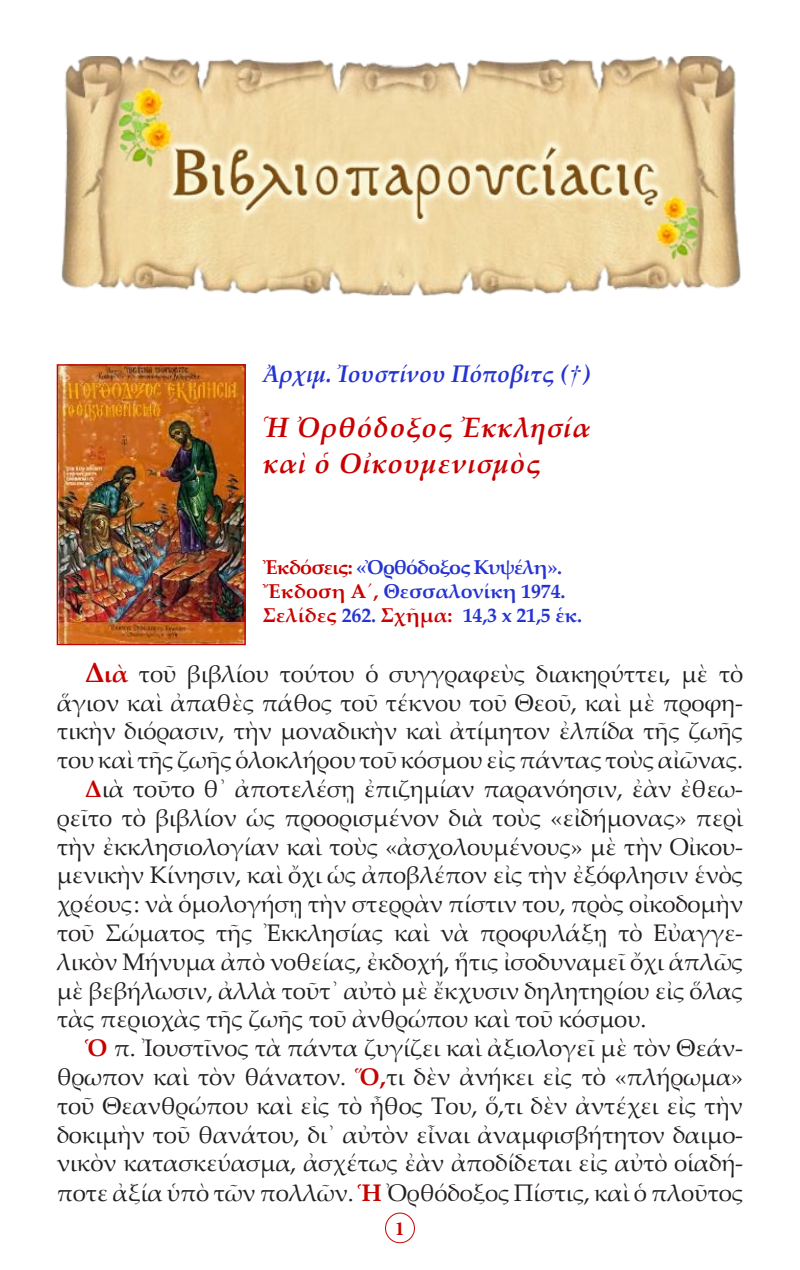
<style>
.page{position:relative;width:800px;height:1270px;background:#fff}
.page>*{position:absolute;margin:0;border:0;box-sizing:border-box;transform-origin:0 0}
.t1{font:italic 700 28px "Palatino Linotype";letter-spacing:.03em;color:#c80000}
.t2{font:24px/28.8px "Palatino Linotype";letter-spacing:-.01em;color:#231f20;text-align:justify}
.t3{font:italic 700 24px "Palatino Linotype";color:#2534d0}
.t4{font:700 20px "Palatino Linotype";letter-spacing:.01em;color:#2534d0}
.t5{font:700 20px "Palatino Linotype";letter-spacing:-.04em;color:#2534d0}
.t6{font:700 20px "Palatino Linotype";letter-spacing:-.01em;color:#2534d0}
.t7{font:700 20px "Minion Pro";color:#c80000}
.s1{font-family:"CTOS New Times Italic Test 1";font-weight:400;font-style:normal}
.s2{color:#c80000}
.s3{font-weight:700;font-size:28px;color:#c80000}
.s4{font-weight:700;color:#c80000}
</style>
<div class="page">
<div style="left:385px;top:1213px;width:30px;height:30px;border:1px solid #c80000;border-radius:50%"></div>
<img style="left:61px;top:57px;width:680px;height:239px">
<img style="left:59px;top:366px;width:185px;height:277px">
<div style="left:57px;top:364px;width:189px;height:281px;border:1px solid #c80000"></div>
<p class="t3" style="left:263px;top:357px;width:330px">Ἀρχιμ. Ἰουστίνου Πόποβιτς (<span class="s1">†</span> )</p>
<p class="t1" style="left:263px;top:408px;width:329px">Ἡ Ὀρθόδοξος Ἐκκλησία</p>
<p class="t1" style="left:263px;top:444px;width:279px">καὶ ὁ Οἰκουμενισμὸς</p>
<p class="t5" style="left:263px;top:553px;width:301px"><span class="s2">Ἐκδόσεις:</span> «Ὀρθόδοξος Κυψέλη».</p>
<p class="t6" style="left:263px;top:577px;width:304px"><span class="s2">Ἔκδοση Α´,</span> Θεσσαλονίκη 1974.</p>
<p class="t4" style="left:263px;top:601px;width:321px"><span class="s2">Σελίδες</span> 262. <span class="s2">Σχῆμα:</span> 14,3 x 21,5 ἑκ.</p>
<p class="t2" style="left:57px;top:658px;width:688px;text-indent:28px"><span class="s3">Δ</span><span class="s4">ιὰ</span> τοῦ βιβλίου τούτου ὁ συγγραφεὺς διακηρύττει, μὲ τὸ ἅγιον καὶ ἀπαθὲς πάθος τοῦ τέκνου τοῦ Θεοῦ, καὶ μὲ προφη&shy;τικὴν διόρασιν, τὴν μοναδικὴν καὶ ἀτίμητον ἐλπίδα τῆς ζωῆς του καὶ τῆς ζωῆς ὁλοκλήρου τοῦ κόσμου εἰς πάντας τοὺς αἰῶνας.</p>
<p class="t2" style="left:57px;top:774px;width:688px;text-indent:28px"><span class="s4">Δ</span>ιὰ τοῦτο θ᾿ ἀποτελέσῃ ἐπιζημίαν παρανόησιν, ἐὰν ἐθεω&shy;ρεῖτο τὸ βιβλίον ὡς προορισμένον διὰ τοὺς «εἰδήμονας» περὶ τὴν ἐκκλησιολογίαν καὶ τοὺς «ἀσχολουμένους» μὲ τὴν Οἰκου&shy;μενικὴν Κίνησιν, καὶ ὄχι ὡς ἀποβλέπον εἰς τὴν ἐξόφλησιν ἑνὸς χρέους: νὰ ὁμολογήσῃ τὴν στερρὰν πίστιν του, πρὸς οἰκοδομὴν τοῦ Σώματος τῆς Ἐκκλησίας καὶ νὰ προφυλάξῃ τὸ Εὐαγγε&shy;λικὸν Mήνυμα ἀπὸ νοθείας, ἐκδοχή, ἥτις ἰσοδυναμεῖ ὄχι ἁπλῶς μὲ βεβήλωσιν, ἀλλὰ τοῦτ᾿ αὐτὸ μὲ ἔκχυσιν δηλητηρίου εἰς ὅλας τὰς περιοχὰς τῆς ζωῆς τοῦ ἀνθρώπου καὶ τοῦ κόσμου.</p>
<p class="t2" style="left:57px;top:1033px;width:688px;text-indent:28px"><span class="s4">Ὁ</span> π. Ἰουστῖνος τὰ πάντα ζυγίζει καὶ ἀξιολογεῖ μὲ τὸν Θεάν&shy;θρωπον καὶ τὸν θάνατον. <span class="s4">Ὅ,</span>τι δὲν ἀνήκει εἰς τὸ «πλήρωμα» τοῦ Θεανθρώπου καὶ εἰς τὸ ἦθος Του, ὅ,τι δὲν ἀντέχει εἰς τὴν δοκιμὴν τοῦ θανάτου, δι᾿ αὐτὸν εἶναι ἀναμφισβήτητον δαιμο&shy;νικὸν κατασκεύασμα, ἀσχέτως ἐὰν ἀποδίδεται εἰς αὐτὸ οἱαδή&shy;ποτε ἀξία ὑπὸ τῶν πολλῶν. <span class="s4">Ἡ</span> Ὀρθόδοξος Πίστις, καὶ ὁ πλοῦτος</p>
<p class="t7" style="left:395px;top:1214px;width:11px">1</p>
</div>
